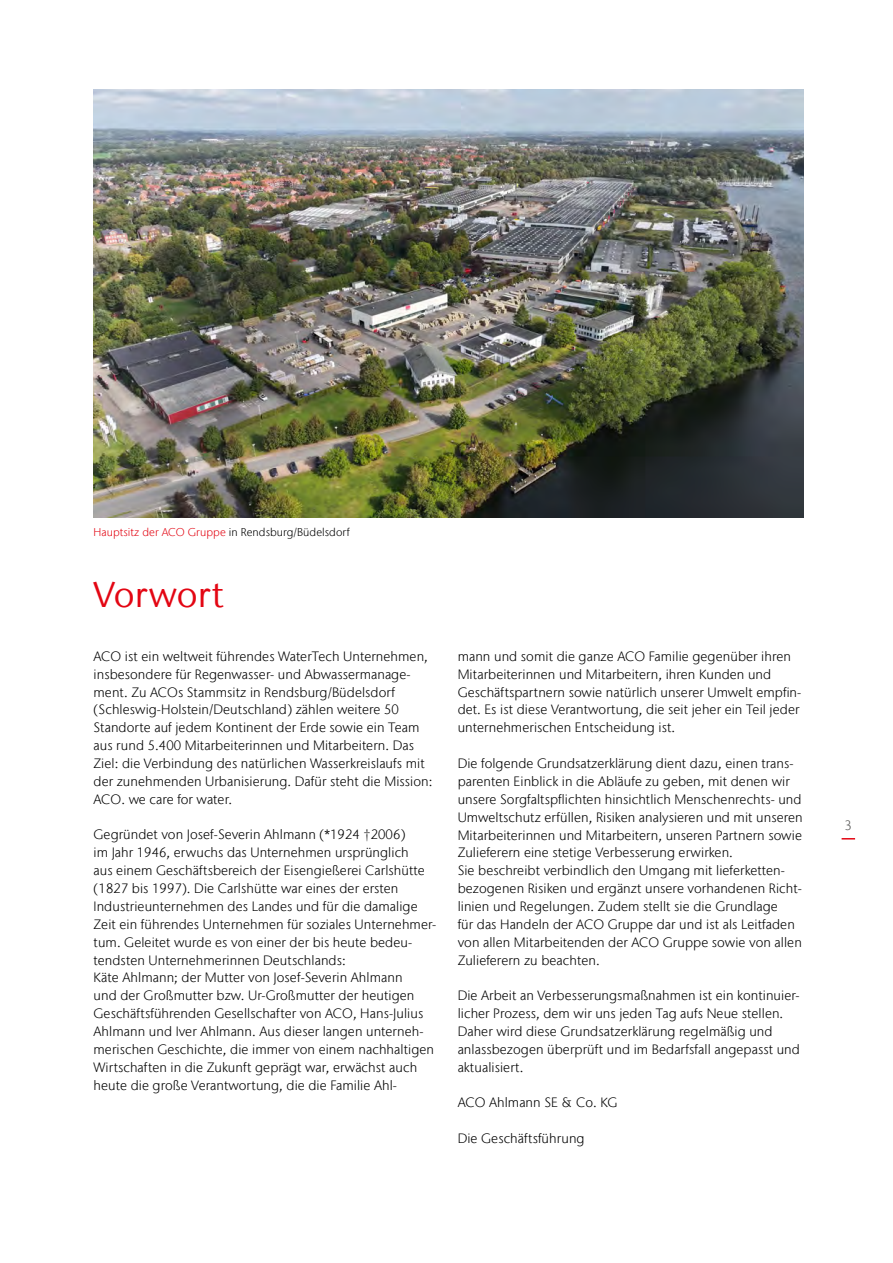
<style>
.page{position:relative;width:893px;height:1263px;background:#fff}
.page>*{position:absolute;margin:0;border:0;box-sizing:border-box;transform-origin:0 0}
.t1{font:36px "Stone Sans IIITC Com";letter-spacing:.005em;color:#e30613}
.t2{font:300 13.5px/17.9px "Stone Sans IIITC Com";letter-spacing:.005em;color:#000}
.t3{font:300 13.5px "Stone Sans IIITC Com";color:#575756}
.t4{font:300 11.25px "Stone Sans IIITC Com";letter-spacing:.005em;color:#000}
.s1{color:#e30613}
</style>
<div class="page">
<img style="left:94px;top:89px;width:710px;height:429px">
<svg style="left:842px;top:838px;width:13px;height:1px"></svg>
<p class="t4" style="left:94px;top:525px;width:258px"><span class="s1">Hauptsitz der ACO Gruppe</span> in Rendsburg/Büdelsdorf</p>
<h1 class="t1" style="left:94px;top:572px;width:132px">Vorwort</h1>
<p class="t2" style="left:94px;top:647px;width:340px">ACO ist ein weltweit führendes WaterTech Unternehmen, insbesondere für Regenwasser- und Abwassermanage&shy;ment. Zu ACOs Stammsitz in Rendsburg/Büdelsdorf (Schleswig-Holstein/Deutschland) zählen weitere 50<br>Standorte auf jedem Kontinent der Erde sowie ein Team aus rund 5.400 Mitarbeiterinnen und Mitarbeitern. Das Ziel: die Verbindung des natürlichen Wasserkreislaufs mit der zunehmenden Urbanisierung. Dafür steht die Mission:<br>ACO. we care for water.</p>
<p class="t2" style="left:94px;top:826px;width:344px">Gegründet von Josef-Severin Ahlmann (*1924 †2006)<br>im Jahr 1946, erwuchs das Unternehmen ursprünglich<br>aus einem Geschäftsbereich der Eisengießerei Carlshütte (1827 bis 1997). Die Carlshütte war eines der ersten Industrieunternehmen des Landes und für die damalige Zeit ein führendes Unternehmen für soziales Unternehmer&shy;tum. Geleitet wurde es von einer der bis heute bedeu&shy;tendsten Unternehmerinnen Deutschlands:<br>Käte Ahlmann; der Mutter von Josef-Severin Ahlmann<br>und der Großmutter bzw. Ur-Großmutter der heutigen Geschäftsführenden Gesellschafter von ACO, Hans-Julius Ahlmann und Iver Ahlmann. Aus dieser langen unterneh&shy;merischen Geschichte, die immer von einem nachhaltigen Wirtschaften in die Zukunft geprägt war, erwächst auch heute die große Verantwortung, die die Familie Ahl-</p>
<p class="t2" style="left:458px;top:647px;width:345px">mann und somit die ganze ACO Familie gegenüber ihren Mitarbeiterinnen und Mitarbeitern, ihren Kunden und Geschäftspartnern sowie natürlich unserer Umwelt empfin&shy;det. Es ist diese Verantwortung, die seit jeher ein Teil jeder unternehmerischen Entscheidung ist.</p>
<p class="t2" style="left:458px;top:754px;width:347px">Die folgende Grundsatzerklärung dient dazu, einen trans&shy;parenten Einblick in die Abläufe zu geben, mit denen wir unsere Sorgfaltspflichten hinsichtlich Menschenrechts- und Umweltschutz erfüllen, Risiken analysieren und mit unseren Mitarbeiterinnen und Mitarbeitern, unseren Partnern sowie Zulieferern eine stetige Verbesserung erwirken.<br>Sie beschreibt verbindlich den Umgang mit lieferketten&shy;bezogenen Risiken und ergänzt unsere vorhandenen Richt&shy;linien und Regelungen. Zudem stellt sie die Grundlage<br>für das Handeln der ACO Gruppe dar und ist als Leitfaden von allen Mitarbeitenden der ACO Gruppe sowie von allen Zulieferern zu beachten.</p>
<p class="t2" style="left:458px;top:986px;width:344px">Die Arbeit an Verbesserungsmaßnahmen ist ein kontinuier&shy;licher Prozess, dem wir uns jeden Tag aufs Neue stellen.<br>Daher wird diese Grundsatzerklärung regelmäßig und anlassbezogen überprüft und im Bedarfsfall angepasst und aktualisiert.</p>
<p class="t2" style="left:458px;top:1094px;width:161px">ACO Ahlmann SE &amp; Co. KG</p>
<p class="t2" style="left:458px;top:1129px;width:128px">Die Geschäftsführung</p>
<p class="t3" style="left:845px;top:816px;width:9px">3</p>
</div>
